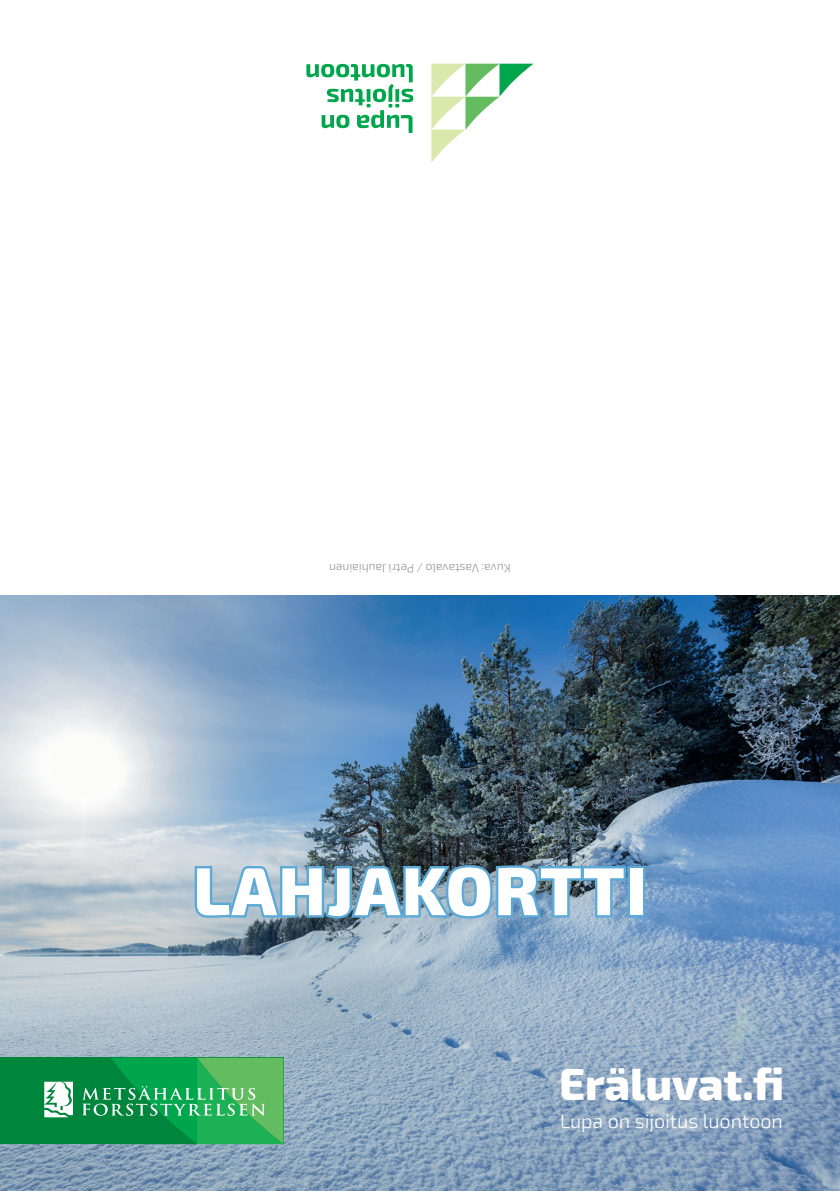
<style>
.page{position:relative;width:840px;height:1191px;background:#fff}
.page>*{position:absolute;margin:0;border:0;box-sizing:border-box;transform-origin:0 0}
.t1{font:800 67.8px "Exo 2";letter-spacing:.02em;color:#fff}
.t2{font:800 44.4px "Exo 2";color:#fff}
.t3{font:300 19.6px "Exo 2";color:#fff}
.t4{font:300 12px "Exo 2";color:#939598}
</style>
<div class="page">
<img style="left:0;top:595px;width:839px;height:596px">
<div style="left:0;top:1057px;width:283px;height:87px;background:#00853d"></div>
<svg style="left:44px;top:1057px;width:239px;height:87px"></svg>
<svg style="left:192px;top:861px;width:436px;height:60px;background:#759fb9"></svg>
<div style="left:627px;top:866px;width:17px;height:51px;border:5px solid #5caad6"></div>
<svg style="left:306px;top:64px;width:107px;height:69px"></svg>
<svg style="left:431px;top:64px;width:102px;height:99px"></svg>
<p class="t4" style="left:510px;top:574px;width:183px;rotate:-180deg">Kuva: Vastavalo / Petri Jauhiainen</p>
<h1 class="t1" style="left:193px;top:850px;width:455px">LAHJAKORTTI</h1>
<h2 class="t2" style="left:558px;top:1057px;width:226px">Eräluvat.fi</h2>
<h3 class="t3" style="left:559px;top:1109px;width:224px">Lupa on sijoitus luontoon</h3>
</div>
